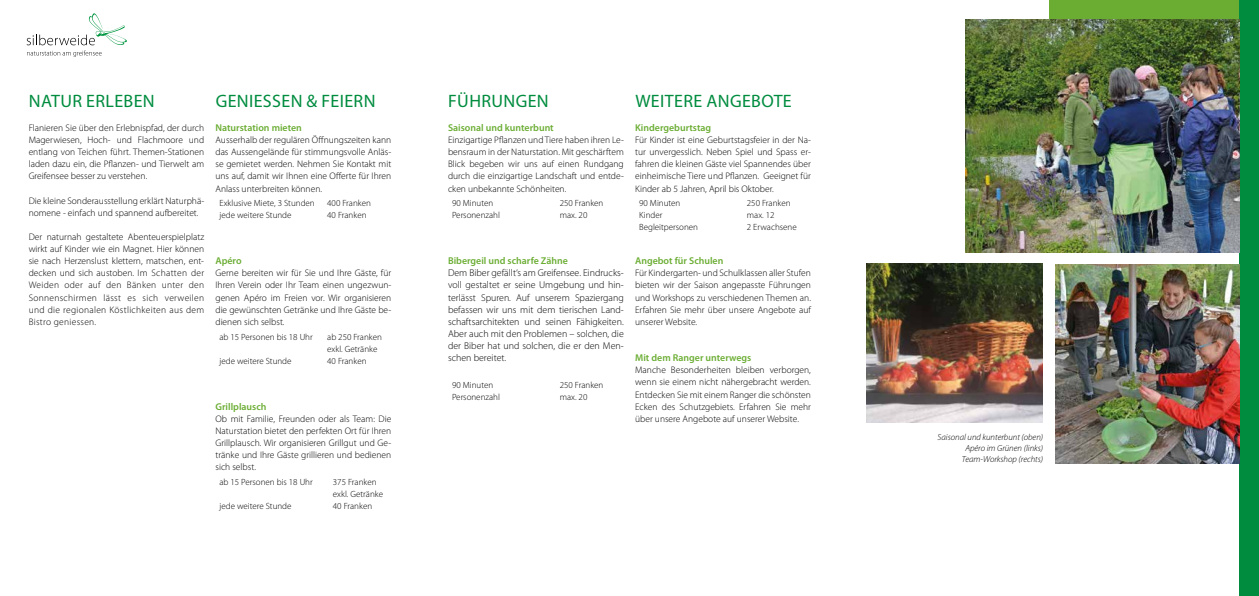
<style>
.page{position:relative;width:1259px;height:596px;background:#fff}
.page>*{position:absolute;margin:0;border:0;box-sizing:border-box;transform-origin:0 0}
.t1{font:18px "Myriad Pro";letter-spacing:.02em;color:#008c3f}
.t2{font:300 9.9px/12.1px "Myriad Pro";color:#000;text-align:justify}
.t3{font:600 9.9px "Myriad Pro";color:#6bad33}
.t4{font:300 9.5px/12.1px "Myriad Pro";color:#000;text-align:justify}
.t5{font:300 9px/12px "Myriad Pro";color:#000}
.t6{font:italic 300 8.8px/11px "Myriad Pro";color:#000;text-align:right}
</style>
<div class="page">
<svg style="left:27px;top:13px;width:100px;height:44px"></svg>
<div style="left:1049px;top:0;width:210px;height:20px;background:#6bad33"></div>
<div style="left:1239px;top:0;width:20px;height:595px;background:#008c3f"></div>
<img style="left:867px;top:264px;width:175px;height:158px">
<img style="left:1055px;top:264px;width:184px;height:199px">
<img style="left:965px;top:20px;width:274px;height:232px">
<h1 class="t1" style="left:29px;top:89px;width:127px">NATUR ERLEBEN</h1>
<p class="t4" style="left:29px;top:122px;width:177px">Flanieren Sie über den Erlebnispfad, der durch Magerwiesen, Hoch- und Flachmoore und entlang von Teichen führt. Themen-Stationen laden dazu ein, die Pflanzen- und Tierwelt am Greifensee besser zu verstehen.</p>
<p class="t4" style="left:29px;top:194px;width:177px">Die kleine Sonderausstellung erklärt Naturphä&shy;nomene - einfach und spannend aufbereitet.</p>
<p class="t4" style="left:29px;top:230px;width:177px">Der naturnah gestaltete Abenteuerspielplatz wirkt auf Kinder wie ein Magnet. Hier können sie nach Herzenslust klettern, matschen, ent&shy;decken und sich austoben. Im Schatten der Weiden oder auf den Bänken unter den Sonnenschirmen lässt es sich verweilen und die regionalen Köstlichkeiten aus dem Bistro geniessen.</p>
<h1 class="t1" style="left:216px;top:89px;width:161px">GENIESSEN &amp; FEIERN</h1>
<p class="t3" style="left:215px;top:121px;width:88px">Naturstation mieten</p>
<p class="t4" style="left:215px;top:134px;width:177px">Ausserhalb der regulären Öffnungszeiten kann das Aussengelände für stimmungsvolle Anläs&shy;se gemietet werden. Nehmen Sie Kontakt mit uns auf, damit wir Ihnen eine Offerte für Ihren Anlass unterbreiten können.</p>
<p class="t5" style="left:219px;top:197px;width:97px">Exklusive Miete, 3 Stunden jede weitere Stunde</p>
<p class="t5" style="left:327px;top:197px;width:45px">400 Franken<br>40 Franken</p>
<p class="t3" style="left:215px;top:254px;width:28px">Apéro</p>
<p class="t4" style="left:215px;top:267px;width:177px">Gerne bereiten wir für Sie und Ihre Gäste, für Ihren Verein oder Ihr Team einen ungezwun&shy;genen Apéro im Freien vor. Wir organisieren die gewünschten Getränke und Ihre Gäste be&shy;dienen sich selbst.</p>
<p class="t5" style="left:219px;top:330px;width:95px">ab 15 Personen bis 18 Uhr</p>
<p class="t5" style="left:219px;top:354px;width:74px">jede weitere Stunde</p>
<p class="t5" style="left:327px;top:330px;width:56px">ab 250 Franken exkl. Getränke<br>40 Franken</p>
<p class="t3" style="left:215px;top:399px;width:53px">Grillplausch</p>
<p class="t4" style="left:215px;top:412px;width:177px">Ob mit Familie, Freunden oder als Team: Die Naturstation bietet den perfekten Ort für Ihren Grillplausch. Wir organisieren Grillgut und Ge&shy;tränke und Ihre Gäste grillieren und bedienen sich selbst.</p>
<p class="t5" style="left:219px;top:475px;width:95px">ab 15 Personen bis 18 Uhr</p>
<p class="t5" style="left:219px;top:499px;width:74px">jede weitere Stunde</p>
<p class="t5" style="left:333px;top:475px;width:52px">375 Franken exkl. Getränke<br>40 Franken</p>
<h1 class="t1" style="left:448px;top:89px;width:102px">FÜHRUNGEN</h1>
<p class="t3" style="left:448px;top:121px;width:107px">Saisonal und kunterbunt</p>
<p class="t4" style="left:448px;top:134px;width:177px">Einzigartige Pflanzen und Tiere haben ihren Le&shy;bensraum in der Naturstation. Mit geschärftem Blick begeben wir uns auf einen Rundgang durch die einzigartige Landschaft und entde&shy;cken unbekannte Schönheiten.</p>
<p class="t5" style="left:452px;top:197px;width:49px">90 Minuten<br>Personenzahl</p>
<p class="t5" style="left:560px;top:197px;width:45px">250 Franken max. 20</p>
<p class="t3" style="left:448px;top:254px;width:121px">Bibergeil und scharfe Zähne</p>
<p class="t2" style="left:448px;top:267px;width:177px">Dem Biber gefällt‘s am Greifensee. Eindrucks&shy;voll gestaltet er seine Umgebung und hin&shy;terlässt Spuren. Auf unserem Spaziergang befassen wir uns mit dem tierischen Land&shy;schaftsarchitekten und seinen Fähigkeiten.<br>Aber auch mit den Problemen – solchen, die der Biber hat und solchen, die er den Men&shy;schen bereitet.</p>
<p class="t5" style="left:452px;top:378px;width:49px">90 Minuten<br>Personenzahl</p>
<p class="t5" style="left:560px;top:378px;width:45px">250 Franken max. 20</p>
<h1 class="t1" style="left:635px;top:89px;width:158px">WEITERE ANGEBOTE</h1>
<p class="t3" style="left:635px;top:121px;width:78px">Kindergeburtstag</p>
<p class="t4" style="left:635px;top:134px;width:177px">Für Kinder ist eine Geburtstagsfeier in der Na&shy;tur unvergesslich. Neben Spiel und Spass er&shy;fahren die kleinen Gäste viel Spannendes über einheimische Tiere und Pflanzen. Geeignet für Kinder ab 5 Jahren, April bis Oktober.</p>
<p class="t5" style="left:639px;top:197px;width:60px">90 Minuten<br>Kinder<br>Begleitpersonen</p>
<p class="t5" style="left:747px;top:197px;width:51px">250 Franken max. 12<br>2 Erwachsene</p>
<p class="t3" style="left:635px;top:254px;width:90px">Angebot für Schulen</p>
<p class="t4" style="left:635px;top:267px;width:177px">Für Kindergarten- und Schulklassen aller Stufen bieten wir der Saison angepasste Führungen und Workshops zu verschiedenen Themen an.<br>Erfahren Sie mehr über unsere Angebote auf unserer Website.</p>
<p class="t3" style="left:635px;top:351px;width:118px">Mit dem Ranger unterwegs</p>
<p class="t4" style="left:635px;top:364px;width:177px">Manche Besonderheiten bleiben verborgen, wenn sie einem nicht nähergebracht werden.<br>Entdecken Sie mit einem Ranger die schönsten Ecken des Schutzgebiets. Erfahren Sie mehr über unsere Angebote auf unserer Website.</p>
<p class="t6" style="left:937px;top:431px;width:107px">Saisonal und kunterbunt (oben)<br>Apéro im Grünen (links)<br>Team-Workshop (rechts)</p>
</div>
